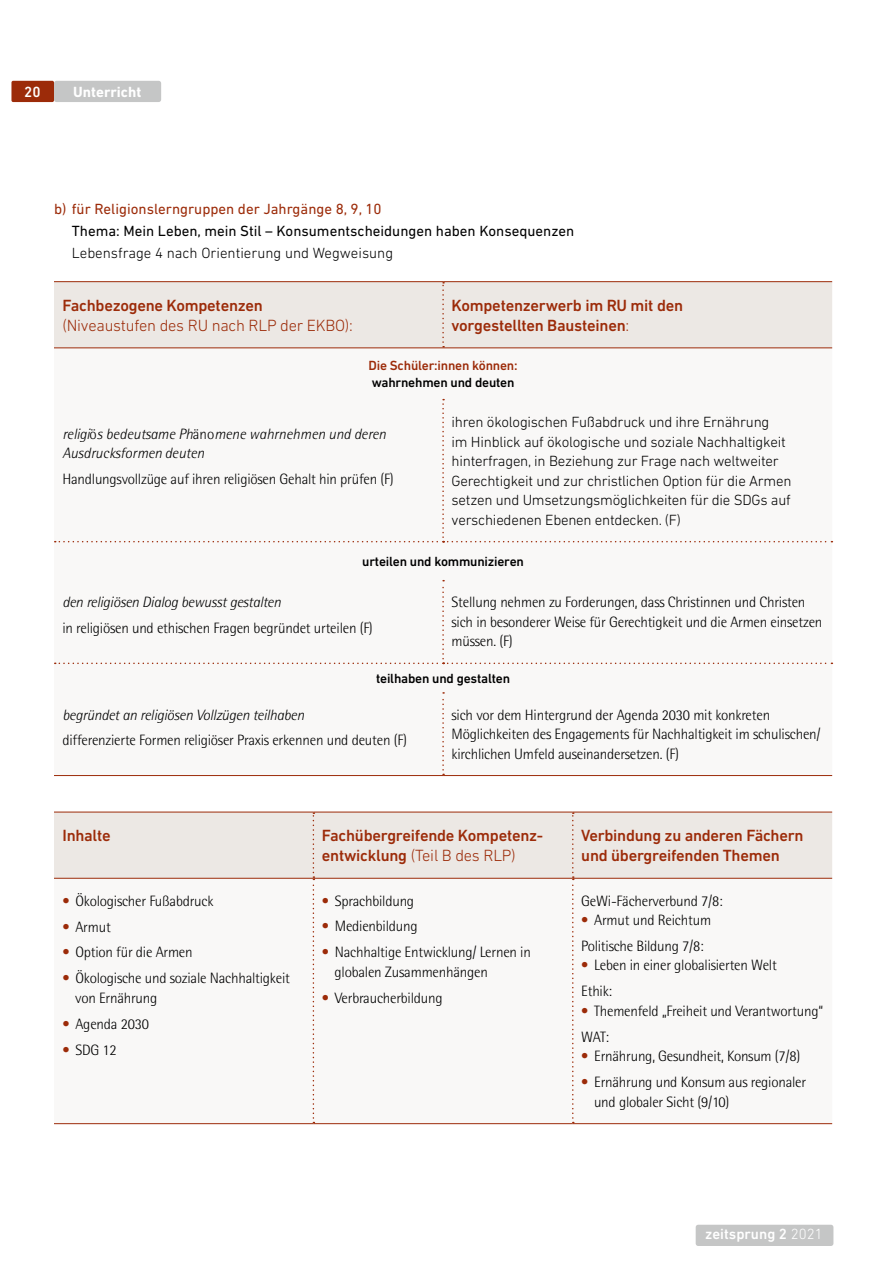
<style>
.page{position:relative;width:893px;height:1263px;background:#fff}
.page>*{position:absolute;margin:0;border:0;box-sizing:border-box;transform-origin:0 0}
.t1{font:500 16.5px/19.8px "DIN Next LT Pro";letter-spacing:-.015em;color:#9c2b09}
.t2{font:300 16.5px "DIN Next LT Pro";letter-spacing:-.015em;color:#9c2b09}
.t3{font:300 15px/19.5px "Rotis Semi Sans Std";letter-spacing:-.015em;color:#000}
.t4{font:300 15px/19.5px "DIN Next LT Pro";letter-spacing:-.015em;color:#000}
.t5{font:italic 300 15px "Rotis Semi Sans Std";letter-spacing:-.015em;color:#000}
.t6{font:italic 300 15px/19.5px "Rotis Semi Sans Std";letter-spacing:.005em;color:#000}
.t7{font:15px "DIN Next LT Pro";color:#000}
.t8{font:15px "DIN Next LT Pro";color:#9c2b09}
.t9{font:500 15px "DIN Next LT Pro";color:#fff}
.t10{font:700 15px "DIN Next LT Pro";color:#fff}
.t11{font:500 13.5px "DIN Next LT Pro";letter-spacing:-.015em;color:#000}
.t12{font:500 13.5px "DIN Next LT Pro";letter-spacing:-.015em;color:#9c2b09}
.s1{font-weight:300}
.s2{font-style:normal}
.s3{color:#9c2b09}
</style>
<div class="page">
<div style="left:11px;top:81px;width:43px;height:21px;background:#9c2b09;border-radius:2px"></div>
<div style="left:54px;top:81px;width:107px;height:21px;background:#c5c6c6;border-radius:3px"></div>
<div style="left:54px;top:282px;width:778px;height:65px;background:#ece8e4"></div>
<hr style="left:443px;top:281px;width:389px;height:1px;background:#9c2b09">
<hr style="left:54px;top:281px;width:389px;height:1px;background:#9c2b09">
<hr style="left:54px;top:775px;width:389px;height:1px;background:#9c2b09">
<hr style="left:443px;top:775px;width:389px;height:1px;background:#9c2b09">
<svg style="left:442px;top:692px;width:2px;height:83px"></svg>
<hr style="left:54px;top:347px;width:389px;height:1px;background:#9c2b09">
<hr style="left:443px;top:347px;width:389px;height:1px;background:#9c2b09">
<svg style="left:55px;top:399px;width:777px;height:143px"></svg>
<svg style="left:55px;top:580px;width:777px;height:84px"></svg>
<svg style="left:442px;top:282px;width:2px;height:65px"></svg>
<div style="left:54px;top:813px;width:778px;height:65px;background:#ece8e4"></div>
<hr style="left:313px;top:812px;width:260px;height:1px;background:#9c2b09">
<hr style="left:573px;top:812px;width:259px;height:1px;background:#9c2b09">
<hr style="left:54px;top:812px;width:259px;height:1px;background:#9c2b09">
<hr style="left:54px;top:878px;width:259px;height:1px;background:#9c2b09">
<hr style="left:313px;top:878px;width:260px;height:1px;background:#9c2b09">
<hr style="left:573px;top:878px;width:259px;height:1px;background:#9c2b09">
<hr style="left:54px;top:1123px;width:259px;height:1px;background:#9c2b09">
<hr style="left:313px;top:1123px;width:260px;height:1px;background:#9c2b09">
<hr style="left:573px;top:1123px;width:259px;height:1px;background:#9c2b09">
<svg style="left:313px;top:812px;width:1px;height:311px"></svg>
<svg style="left:572px;top:812px;width:2px;height:311px"></svg>
<div style="left:696px;top:1225px;width:137px;height:21px;background:#c5c6c6;border-radius:3px"></div>
<p class="t9" style="left:24px;top:83px;width:18px">20</p>
<p class="t10" style="left:73px;top:83px;width:70px">Unterricht</p>
<p class="t8" style="left:54px;top:200px;width:329px">b) für Religionslerngruppen der Jahrgänge 8, 9, 10</p>
<p class="t7" style="left:72px;top:222px;width:504px">Thema: Mein Leben, mein Stil – Konsumentscheidungen haben Konsequenzen</p>
<p class="t4" style="left:72px;top:243px;width:323px">Lebensfrage 4 nach Orientierung und Wegweisung</p>
<p class="t1" style="left:63px;top:295px;width:202px">Fachbezogene Kompetenzen</p>
<p class="t2" style="left:63px;top:316px;width:292px">(Niveaustufen des RU nach RLP der EKBO):</p>
<p class="t1" style="left:452px;top:295px;width:233px">Kompetenzerwerb im RU mit den vorgestellten Bausteinen<span class="s1">:</span></p>
<p class="t12" style="left:369px;top:358px;width:151px">Die Schüler:innen können:</p>
<p class="t11" style="left:372px;top:374px;width:144px">wahrnehmen und deuten</p>
<p class="t4" style="left:452px;top:412px;width:341px">ihren ökologischen Fußabdruck und ihre Ernährung<br>im Hinblick auf ökologische und soziale Nachhaltigkeit hinterfragen, in Beziehung zur Frage nach weltweiter Gerechtigkeit und zur christlichen Option für die Armen setzen und Umsetzungsmöglichkeiten für die SDGs auf verschiedenen Ebenen entdecken. (F)</p>
<p class="t11" style="left:362px;top:553px;width:163px">urteilen und kommunizieren</p>
<p class="t6" style="left:63px;top:424px;width:325px">religi<span class="s2">ö</span>s bedeutsame Ph<span class="s2">äno</span>mene wahrnehmen und deren<br>Ausdrucksformen deuten</p>
<p class="t3" style="left:63px;top:469px;width:333px">Handlungsvollzüge auf ihren religiösen Gehalt hin prüfen (F)</p>
<p class="t3" style="left:452px;top:592px;width:372px">Stellung nehmen zu Forderungen, dass Christinnen und Christen sich in besonderer Weise für Gerechtigkeit und die Armen einsetzen müssen. (F)</p>
<p class="t11" style="left:376px;top:670px;width:136px">teilhaben und gestalten</p>
<p class="t5" style="left:63px;top:593px;width:220px">den religiösen Dialog bewusst gestalten</p>
<p class="t3" style="left:63px;top:618px;width:312px">in religiösen und ethischen Fragen begründet urteilen (F)</p>
<p class="t5" style="left:63px;top:705px;width:243px">begründet an religiösen Vollzügen teilhaben</p>
<p class="t3" style="left:63px;top:730px;width:346px">differenzierte Formen religiöser Praxis erkennen und deuten (F)</p>
<p class="t3" style="left:452px;top:705px;width:371px">sich vor dem Hintergrund der Agenda 2030 mit konkreten<br>Möglichkeiten des Engagements für Nachhaltigkeit im schulischen/ kirchlichen Umfeld auseinandersetzen. (F)</p>
<p class="t1" style="left:63px;top:826px;width:50px">Inhalte</p>
<p class="t1" style="left:322px;top:826px;width:223px">Fachübergreifende Kompetenz&shy;entwicklung <span class="s1">(Teil B des RLP)</span></p>
<p class="t1" style="left:581px;top:826px;width:224px">Verbindung zu anderen Fächern und übergreifenden Themen</p>
<p class="t3" style="left:63px;top:891px;width:153px"><span class="s3">•</span> Ökologischer Fußabdruck</p>
<p class="t3" style="left:63px;top:917px;width:50px"><span class="s3">•</span> Armut</p>
<p class="t3" style="left:63px;top:942px;width:132px"><span class="s3">•</span> Option für die Armen</p>
<p class="t3" style="left:75px;top:968px;width:216px;text-indent:-13px"><span class="s3">•</span> Ökologische und soziale Nachhaltigkeit von Ernährung</p>
<p class="t3" style="left:63px;top:1014px;width:88px"><span class="s3">•</span> Agenda 2030</p>
<p class="t3" style="left:63px;top:1040px;width:56px"><span class="s3">•</span> SDG 12</p>
<p class="t3" style="left:581px;top:891px;width:143px">GeWi-Fächerverbund 7/8:</p>
<p class="t3" style="left:581px;top:907px;width:131px;line-height:25.8px"><span class="s3">•</span> Armut und Reichtum<br>Politische Bildung 7/8:</p>
<p class="t3" style="left:581px;top:952px;width:197px;line-height:25.8px"><span class="s3">•</span> Leben in einer globalisierten Welt<br>Ethik:</p>
<p class="t3" style="left:581px;top:998px;width:243px;line-height:25.8px"><span class="s3">•</span> Themenfeld „Freiheit und Verantwortung“<br>WAT:</p>
<p class="t3" style="left:581px;top:1046px;width:221px"><span class="s3">•</span> Ernährung, Gesundheit, Konsum (7/8)</p>
<p class="t3" style="left:594px;top:1072px;width:214px;text-indent:-13px"><span class="s3">•</span> Ernährung und Konsum aus regionaler und globaler Sicht (9/10)</p>
<p class="t3" style="left:322px;top:891px;width:94px"><span class="s3">•</span> Sprachbildung</p>
<p class="t3" style="left:322px;top:917px;width:97px"><span class="s3">•</span> Medienbildung</p>
<p class="t3" style="left:335px;top:942px;width:198px;text-indent:-13px"><span class="s3">•</span> Nachhaltige Entwicklung/ Lernen in globalen Zusammenhängen</p>
<p class="t3" style="left:322px;top:988px;width:122px"><span class="s3">•</span> Verbraucherbildung</p>
<p class="t9" style="left:705px;top:1226px;width:119px">zeitsprung 2 <span class="s1">2021</span></p>
</div>
